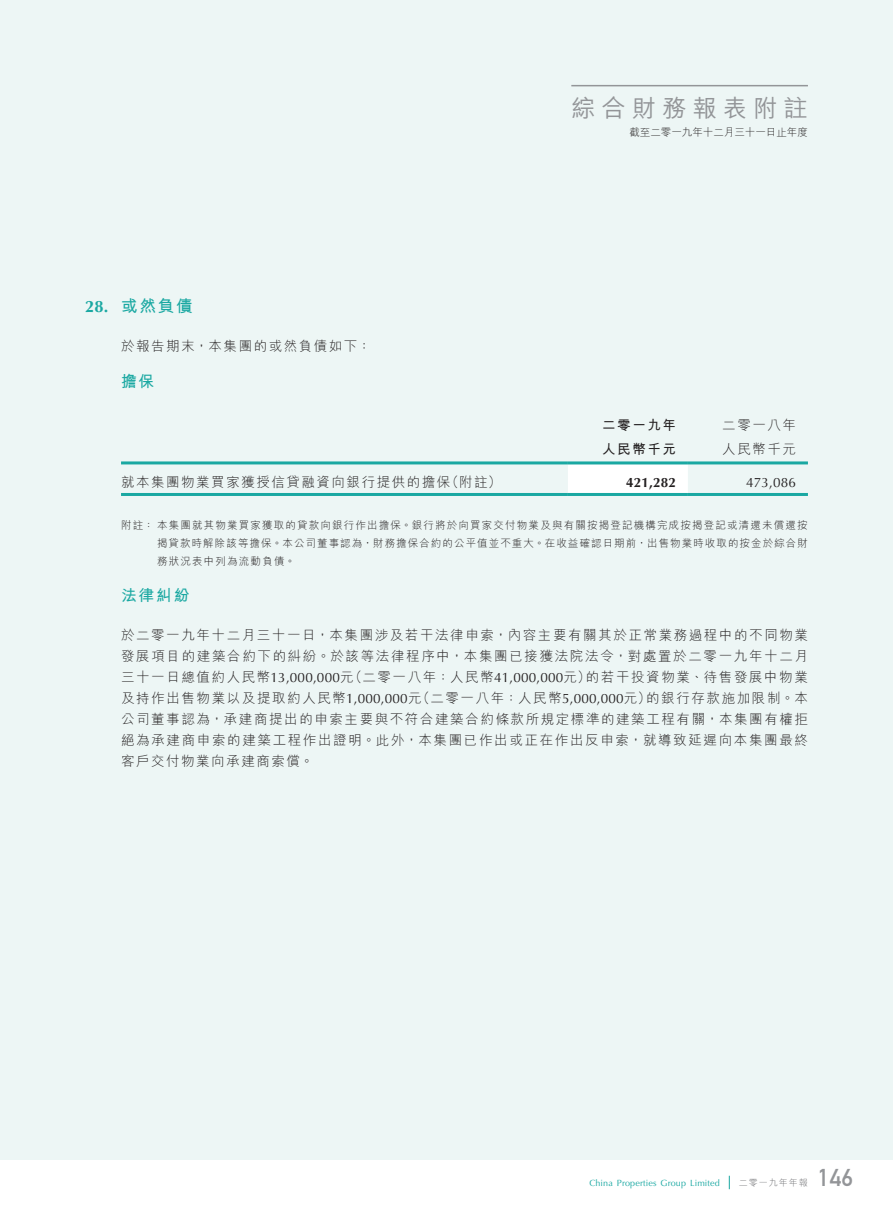
<style>
.page{position:relative;width:893px;height:1212px;background:#fff}
.page>*{position:absolute;margin:0;border:0;box-sizing:border-box;transform-origin:0 0}
.t1{font:500 24px "M Hei HK";letter-spacing:.265em;color:#939598}
.t2{font:24px "DIN Mittelschrift Std";color:#939598}
._03_H1{font:700 16.5px "M Hei HK";color:#1aa8a2}
._03_H1-2{font:700 16.5px "Optima LT Std";color:#1aa8a2}
._04___H2{font:700 15.75px "M Hei HK";letter-spacing:.115em;color:#1aa8a2}
._12___P2{font:300 13.5px/21px "M Hei HK";letter-spacing:.12em;color:#231f20;text-align:right}
._15_Table_Stub{font:300 13.5px "M Hei HK";letter-spacing:.115em;color:#231f20}
._01_Body_Text{font:300 13.5px "M Hei HK";letter-spacing:.115em;color:#231f20}
._01_Body_Text-2{font:700 13.5px "M Hei HK";letter-spacing:.115em;color:#231f20}
._01_Body_Text-3{font:13.5px "Optima LT Std";letter-spacing:.015em;color:#231f20}
._01_Body_Text-4{font:700 13.5px "Optima LT Std";letter-spacing:.015em;color:#231f20}
._22____IN2__Note{font:300 10.5px/18px "M Hei HK";letter-spacing:.1em;color:#231f20;text-align:justify}
._22____IN2__Note-2{font:300 10.5px "M Hei HK";color:#231f20}
.t3{font:9px "Optima LT Std";letter-spacing:.015em;color:#1aa8a2}
.t4{font:300 9px "M Hei HK";letter-spacing:.115em;color:#6c6d70}
.s1{font-family:"Optima LT Std";font-weight:400}
</style>
<div class="page">
<div style="left:0;top:0;width:893px;height:1159px;background:#edf6f5"></div>
<hr style="left:571px;top:85px;width:237px;height:1px;background:#939598">
<svg style="left:729px;top:1176px;width:1px;height:13px"></svg>
<div style="left:568px;top:464px;width:120px;height:29px;background:#fff"></div>
<hr style="left:121px;top:461px;width:447px;height:3px;background:#1aa8a2">
<hr style="left:568px;top:461px;width:120px;height:3px;background:#1aa8a2">
<hr style="left:688px;top:461px;width:120px;height:3px;background:#1aa8a2">
<hr style="left:121px;top:493px;width:447px;height:3px;background:#1aa8a2">
<hr style="left:568px;top:493px;width:120px;height:3px;background:#1aa8a2">
<hr style="left:688px;top:493px;width:120px;height:3px;background:#1aa8a2">
<h1 class="t1" style="left:571px;top:91px;width:238px">綜合財務報表附註</h1>
<p class="_22____IN2__Note-2" style="left:629px;top:124px;width:180px">截至二零一九年十二月三十一日止年度</p>
<p class="_03_H1-2" style="left:85px;top:297px;width:25px">28.</p>
<p class="_03_H1" style="left:121px;top:294px;width:73px">或然負債</p>
<p class="_12___P2" style="left:121px;top:335px;width:252px">於報告期末，本集團的或然負債如下：</p>
<p class="_04___H2" style="left:121px;top:370px;width:35px">擔保</p>
<p class="_01_Body_Text-2" style="left:602px;top:415px;width:75px">二零一九年</p>
<p class="_01_Body_Text-2" style="left:602px;top:439px;width:75px">人民幣千元</p>
<p class="_01_Body_Text" style="left:722px;top:415px;width:75px">二零一八年</p>
<p class="_01_Body_Text" style="left:722px;top:439px;width:75px">人民幣千元</p>
<p class="_15_Table_Stub" style="left:121px;top:472px;width:331px">就本集團物業買家獲授信貸融資向銀行提供的擔保</p>
<p class="_22____IN2__Note" style="left:157px;top:516px;width:652px;text-indent:-36px">附註：本集團就其物業買家獲取的貸款向銀行作出擔保。銀行將於向買家交付物業及與有關按揭登記機構完成按揭登記或清還未償還按揭貸款時解除該等擔保。本公司董事認為，財務擔保合約的公平值並不重大。在收益確認日期前，出售物業時收取的按金於綜合財務狀況表中列為流動負債。</p>
<p class="_04___H2" style="left:121px;top:584px;width:70px">法律糾紛</p>
<p class="_12___P2" style="left:121px;top:624px;width:689px">於二零一九年十二月三十一日，本集團涉及若干法律申索，內容主要有關其於正常業務過程中的不同物業發展項目的建築合約下的糾紛。於該等法律程序中，本集團已接獲法院法令，對處置於二零一九年十二月的若干投資物業、待售發展中物業</p>
<p class="_15_Table_Stub" style="left:445px;top:472px;width:57px">（附註(</p>
<p class="_01_Body_Text-4" style="left:626px;top:474px;width:51px">421,282</p>
<p class="_01_Body_Text-3" style="left:746px;top:474px;width:51px">473,086</p>
<p class="_12___P2" style="left:349px;top:666px;width:244px">（二零一八年：人民幣<span class="s1">41,000,000</span>元）</p>
<p class="_12___P2" style="left:121px;top:666px;width:234px">三十一日總值約人民幣<span class="s1">13,000,000</span>元</p>
<p class="_12___P2" style="left:417px;top:687px;width:236px">（二零一八年：人民幣<span class="s1">5,000,000</span>元）</p>
<p class="_12___P2" style="left:121px;top:687px;width:689px;text-align:left">及持作出售物業以及提取約人民幣<span class="s1">1,000,000</span>元<br>公司董事認為，承建商提出的申索主要與不符合建築合約條款所規定標準的建築工程有關，本集團有權拒絕為承建商申索的建築工程作出證明。此外，本集團已作出或正在作出反申索，就導致延遲向本集團最終客戶交付物業向承建商索償。</p>
<p class="_12___P2" style="left:646px;top:687px;width:163px">的銀行存款施加限制。本</p>
<p class="t3" style="left:589px;top:1177px;width:132px">China Properties Group Limited</p>
<p class="t4" style="left:739px;top:1176px;width:71px">二零一九年年報</p>
<h1 class="t2" style="left:818px;top:1163px;width:37px">146</h1>
</div>
